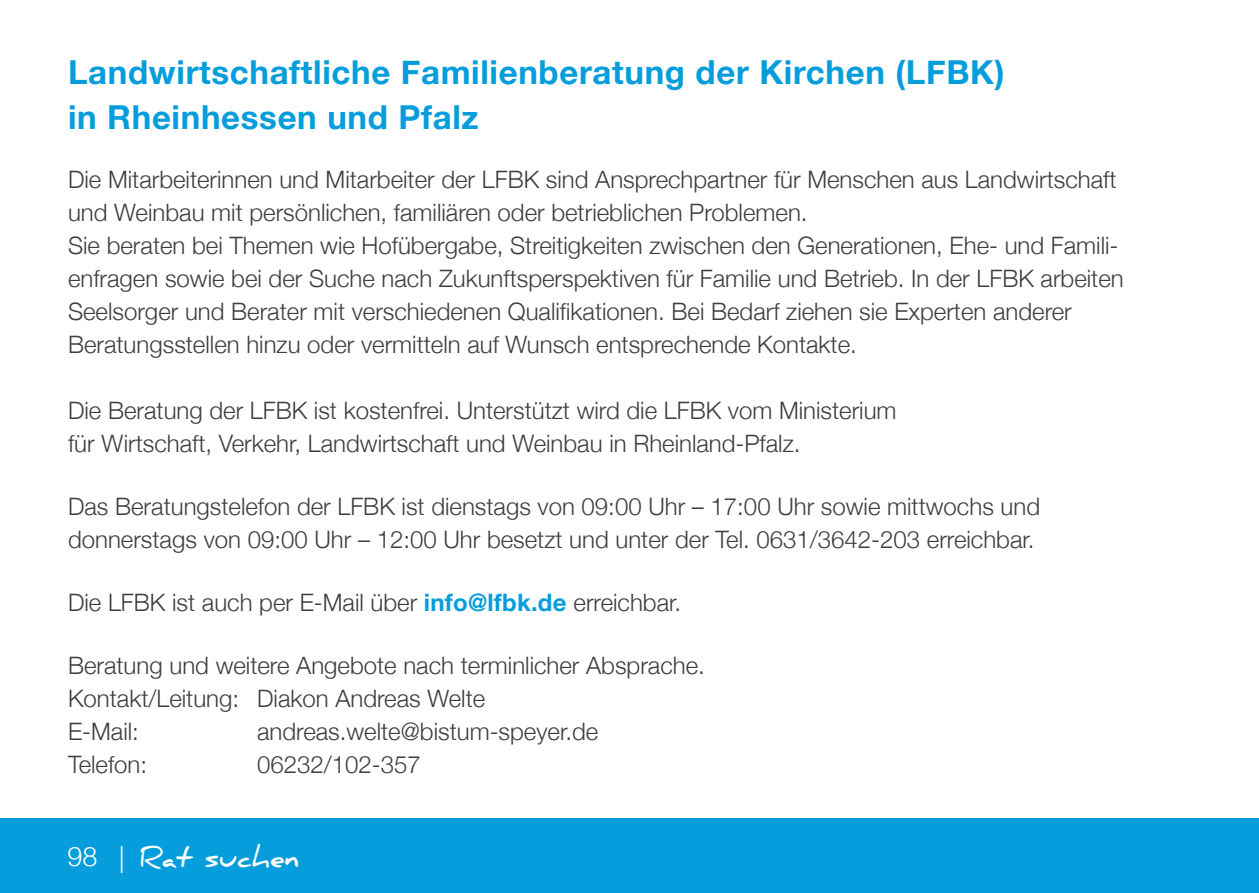
<style>
.page{position:relative;width:1259px;height:893px;background:#fff}
.page>*{position:absolute;margin:0;border:0;box-sizing:border-box;transform-origin:0 0}
.t1{font:700 33px/45px "Helvetica Neue";letter-spacing:.02em;color:#069ddc}
.t2{font:700 27px "Daniel";color:#fff}
.t3{font:300 24px/33px "Helvetica Neue";color:#3e3e3f}
.s1{font-weight:700;color:#069ddc}
.s2{font-family:"Helvetica Neue";font-weight:300}
</style>
<div class="page">
<div style="left:0;top:819px;width:1259px;height:74px;background:#069ddc"></div>
<h1 class="t1" style="left:68px;top:51px;width:938px">Landwirtschaftliche Familienberatung der Kirchen (LFBK) in Rheinhessen und Pfalz</h1>
<p class="t3" style="left:68px;top:162px;width:1057px">Die Mitarbeiterinnen und Mitarbeiter der LFBK sind Ansprechpartner für Menschen aus Landwirtschaft und Weinbau mit persönlichen, familiären oder betrieblichen Problemen.<br>Sie beraten bei Themen wie Hofübergabe, Streitigkeiten zwischen den Generationen, Ehe- und Famili&shy;enfragen sowie bei der Suche nach Zukunftsperspektiven für Familie und Betrieb. In der LFBK arbeiten Seelsorger und Berater mit verschiedenen Qualifikationen. Bei Bedarf ziehen sie Experten anderer Beratungsstellen hinzu oder vermitteln auf Wunsch entsprechende Kontakte.</p>
<p class="t3" style="left:68px;top:393px;width:830px">Die Beratung der LFBK ist kostenfrei. Unterstützt wird die LFBK vom Ministerium für Wirtschaft, Verkehr, Landwirtschaft und Weinbau in Rheinland-Pfalz.</p>
<p class="t3" style="left:68px;top:489px;width:973px">Das Beratungstelefon der LFBK ist dienstags von 09:00 Uhr – 17:00 Uhr sowie mittwochs und donnerstags von 09:00 Uhr – 12:00 Uhr besetzt und unter der Tel. 0631/3642-203 erreichbar.</p>
<p class="t3" style="left:68px;top:585px;width:614px">Die LFBK ist auch per E-Mail über <span class="s1">info@lfbk.de</span> erreichbar.</p>
<p class="t3" style="left:68px;top:648px;width:638px">Beratung und weitere Angebote nach terminlicher Absprache.<br>Kontakt/Leitung: Diakon Andreas Welte<br>E-Mail:</p>
<p class="t3" style="left:257px;top:714px;width:343px">andreas.welte@bistum-speyer.de</p>
<p class="t3" style="left:68px;top:747px;width:81px">Telefon:</p>
<p class="t3" style="left:257px;top:747px;width:165px">06232/102-357</p>
<p class="t2" style="left:68px;top:842px;width:233px"><span class="s2">98 |</span> Rat suchen</p>
<p class="t2" style="left:51px;top:842px;width:182px"><span class="s2">|</span> Rat suchen</p>
</div>
